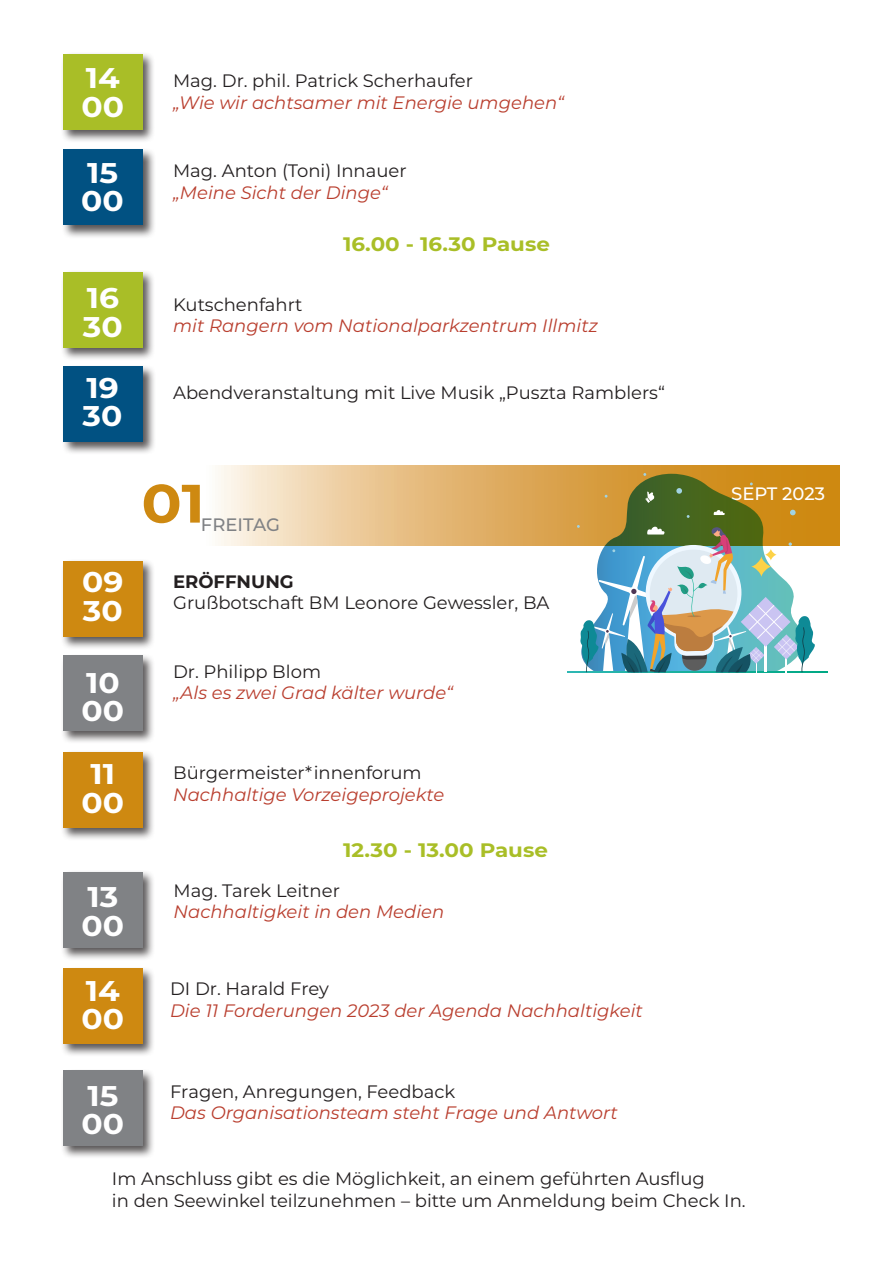
<style>
.page{position:relative;width:893px;height:1263px;background:#fff}
.page>*{position:absolute;margin:0;border:0;box-sizing:border-box;transform-origin:0 0}
.t1{font:700 54px "Montserrat";color:#ce8911;scale:1.1 1}
.t2{font:700 28.5px "Montserrat";color:#fff;scale:1.1 1}
.t3{font:700 19.5px "Montserrat";color:#a9be27;scale:1.1 1}
.Grundschrift{font:18px "Montserrat";color:#231f20}
.Grundschrift-2{font:italic 18px "Montserrat";color:#b93e2e}
.t4{font:700 18px "Montserrat";color:#231f20}
.t5{font:500 18px "Montserrat";color:#fff}
.t6{font:500 18px "Montserrat";color:#808285}
</style>
<div class="page">
<svg style="left:218px;top:466px;width:621px;height:79px;background:#e6be81"></svg>
<div style="left:61px;top:148px;width:95px;height:91px;background:#231f20;opacity:.75"></div>
<div style="left:63px;top:149px;width:80px;height:76px;background:#015182"></div>
<div style="left:61px;top:364px;width:95px;height:92px;background:#231f20;opacity:.75"></div>
<div style="left:63px;top:366px;width:80px;height:76px;background:#015182"></div>
<div style="left:61px;top:653px;width:95px;height:92px;background:#231f20;opacity:.75"></div>
<div style="left:63px;top:655px;width:80px;height:76px;background:#808285"></div>
<div style="left:61px;top:870px;width:95px;height:91px;background:#231f20;opacity:.75"></div>
<div style="left:63px;top:872px;width:80px;height:76px;background:#808285"></div>
<div style="left:61px;top:1068px;width:95px;height:91px;background:#231f20;opacity:.75"></div>
<div style="left:63px;top:1070px;width:80px;height:76px;background:#808285"></div>
<div style="left:61px;top:52px;width:95px;height:91px;background:#231f20;opacity:.75"></div>
<div style="left:63px;top:54px;width:80px;height:76px;background:#a9be27"></div>
<div style="left:61px;top:270px;width:95px;height:91px;background:#231f20;opacity:.75"></div>
<div style="left:63px;top:272px;width:80px;height:76px;background:#a9be27"></div>
<div style="left:61px;top:559px;width:94px;height:91px;background:#231f20;opacity:.75"></div>
<div style="left:63px;top:560px;width:79px;height:76px;background:#ce8911"></div>
<div style="left:61px;top:750px;width:94px;height:91px;background:#231f20;opacity:.75"></div>
<div style="left:63px;top:752px;width:79px;height:76px;background:#ce8911"></div>
<div style="left:61px;top:966px;width:94px;height:91px;background:#231f20;opacity:.75"></div>
<div style="left:63px;top:968px;width:79px;height:76px;background:#ce8911"></div>
<svg style="left:568px;top:672px;width:259px;height:1px"></svg>
<svg style="left:577px;top:473px;width:239px;height:199px;background:#99a88e"></svg>
<p class="t2" style="left:86px;top:58px;width:32px">14</p>
<p class="t2" style="left:82px;top:86px;width:40px">00</p>
<p class="t2" style="left:87px;top:152px;width:30px">15</p>
<p class="t2" style="left:81px;top:181px;width:40px">00</p>
<p class="t2" style="left:87px;top:277px;width:31px">16</p>
<p class="t2" style="left:83px;top:306px;width:38px">30</p>
<p class="t2" style="left:86px;top:367px;width:31px">19</p>
<p class="t2" style="left:83px;top:395px;width:38px">30</p>
<p class="Grundschrift" style="left:173px;top:68px;width:301px">Mag. Dr. phil. Patrick Scherhaufer</p>
<p class="Grundschrift-2" style="left:173px;top:90px;width:392px">„Wie wir achtsamer mit Energie umgehen“</p>
<p class="Grundschrift" style="left:173px;top:159px;width:235px">Mag. Anton (Toni) Innauer</p>
<p class="Grundschrift-2" style="left:173px;top:180px;width:216px">„Meine Sicht der Dinge“</p>
<p class="t3" style="left:343px;top:230px;width:190px">16.00 - 16.30 Pause</p>
<p class="Grundschrift" style="left:173px;top:292px;width:131px">Kutschenfahrt</p>
<p class="Grundschrift-2" style="left:173px;top:313px;width:426px">mit Rangern vom Nationalparkzentrum Illmitz</p>
<p class="Grundschrift" style="left:173px;top:380px;width:493px">Abendveranstaltung mit Live Musik „Puszta Ramblers“</p>
<p class="t2" style="left:82px;top:561px;width:39px">09</p>
<p class="t2" style="left:83px;top:590px;width:38px">30</p>
<p class="t2" style="left:86px;top:662px;width:32px">10</p>
<p class="t2" style="left:82px;top:691px;width:40px">00</p>
<p class="t2" style="left:91px;top:754px;width:24px">11</p>
<p class="t2" style="left:82px;top:782px;width:40px">00</p>
<p class="t2" style="left:87px;top:877px;width:30px">13</p>
<p class="t2" style="left:82px;top:905px;width:40px">00</p>
<p class="t2" style="left:86px;top:970px;width:32px">14</p>
<p class="t2" style="left:82px;top:998px;width:40px">00</p>
<p class="t1" style="left:141px;top:464px;width:59px">01</p>
<p class="t6" style="left:201px;top:512px;width:80px">FREITAG</p>
<p class="t4" style="left:173px;top:568px;width:122px">ERÖFFNUNG</p>
<p class="Grundschrift" style="left:173px;top:591px;width:378px">Grußbotschaft BM Leonore Gewessler, BA</p>
<p class="Grundschrift" style="left:173px;top:659px;width:149px">Dr. Philipp Blom</p>
<p class="Grundschrift-2" style="left:173px;top:680px;width:281px">„Als es zwei Grad kälter wurde“</p>
<p class="Grundschrift" style="left:173px;top:760px;width:250px">Bürgermeister*innenforum</p>
<p class="Grundschrift-2" style="left:173px;top:782px;width:273px">Nachhaltige Vorzeigeprojekte</p>
<p class="t3" style="left:343px;top:835px;width:188px">12.30 - 13.00 Pause</p>
<p class="Grundschrift" style="left:174px;top:878px;width:168px">Mag. Tarek Leitner</p>
<p class="Grundschrift-2" style="left:174px;top:900px;width:272px">Nachhaltigkeit in den Medien</p>
<p class="Grundschrift" style="left:170px;top:976px;width:160px">DI Dr. Harald Frey</p>
<p class="Grundschrift-2" style="left:170px;top:998px;width:474px">Die 11 Forderungen 2023 der Agenda Nachhaltigkeit</p>
<p class="t2" style="left:87px;top:1075px;width:30px">15</p>
<p class="t2" style="left:82px;top:1103px;width:40px">00</p>
<p class="Grundschrift" style="left:170px;top:1079px;width:287px">Fragen, Anregungen, Feedback</p>
<p class="Grundschrift-2" style="left:170px;top:1100px;width:449px">Das Organisationsteam steht Frage und Antwort</p>
<p class="t5" style="left:731px;top:481px;width:95px">SEPT 2023</p>
<p class="Grundschrift" style="left:112px;top:1166px;width:594px">Im Anschluss gibt es die Möglichkeit, an einem geführten Ausflug</p>
<p class="Grundschrift" style="left:112px;top:1188px;width:635px">in den Seewinkel teilzunehmen – bitte um Anmeldung beim Check In.</p>
</div>
